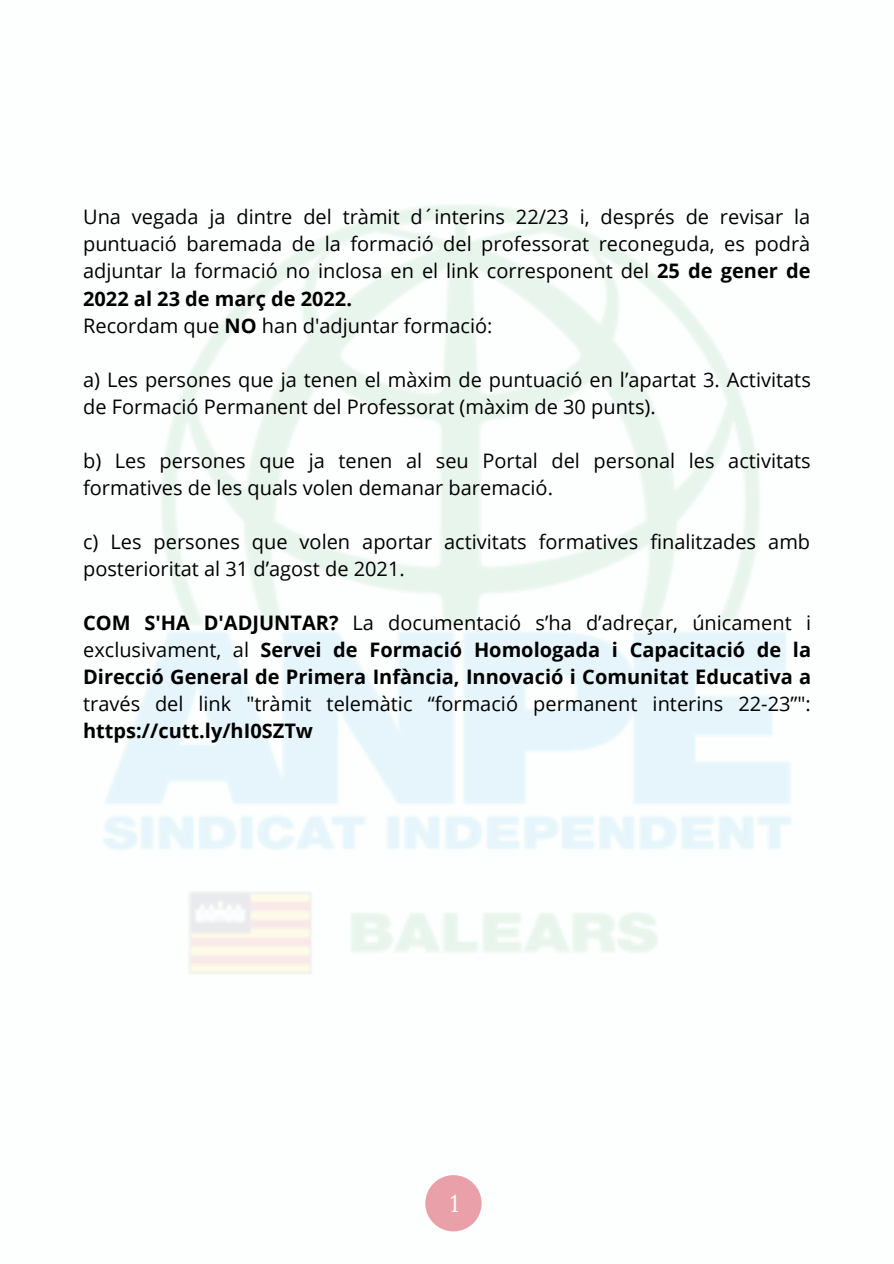
<style>
.page{position:relative;width:894px;height:1264px;background:#fff}
.page>*{position:absolute;margin:0;border:0;box-sizing:border-box;transform-origin:0 0}
.t1{font:24px "Lora";color:#fdfffe}
.t2{font:19.95px/27px "Open Sans";color:#000}
.t3{font:700 19.95px/27px "Open Sans";color:#000;text-align:justify}
.s1{font-weight:700}
.s2{font-weight:400}
</style>
<div class="page">
<div style="left:425px;top:1175px;width:56px;height:56px;background:#e9a0a8;border-radius:50%"></div>
<p class="t2" style="left:83px;top:203px;width:728px;text-align:justify">Una vegada ja dintre del tràmit d´interins 22/23 i, després de revisar la puntuació baremada de la formació del professorat reconeguda, es podrà adjuntar la formació no inclosa en el link corresponent del <span class="s1">25 de gener de 2022 al 23 de març de 2022.</span></p>
<p class="t2" style="left:83px;top:311px;width:411px">Recordam que <span class="s1">NO</span> han d'adjuntar formació:</p>
<p class="t2" style="left:83px;top:365px;width:729px">a) Les persones que ja tenen el màxim de puntuació en l’apartat 3. Activitats de Formació Permanent del Professorat (màxim de 30 punts).</p>
<p class="t2" style="left:83px;top:446px;width:729px">b) Les persones que ja tenen al seu Portal del personal les activitats formatives de les quals volen demanar baremació.</p>
<p class="t2" style="left:83px;top:527px;width:728px">c) Les persones que volen aportar activitats formatives finalitzades amb posterioritat al 31 d’agost de 2021.</p>
<p class="t3" style="left:83px;top:608px;width:729px">COM S'HA D'ADJUNTAR? <span class="s2">La documentació s’ha d’adreçar, únicament i exclusivament, al</span> Servei de Formació Homologada i Capacitació de la Direcció General de Primera Infància, Innovació i Comunitat Educativa a <span class="s2">través del link "tràmit telemàtic “formació permanent interins 22-23”": </span>https://cutt.ly/hI0SZTw</p>
<p class="t1" style="left:450px;top:1187px;width:10px">1</p>
</div>
